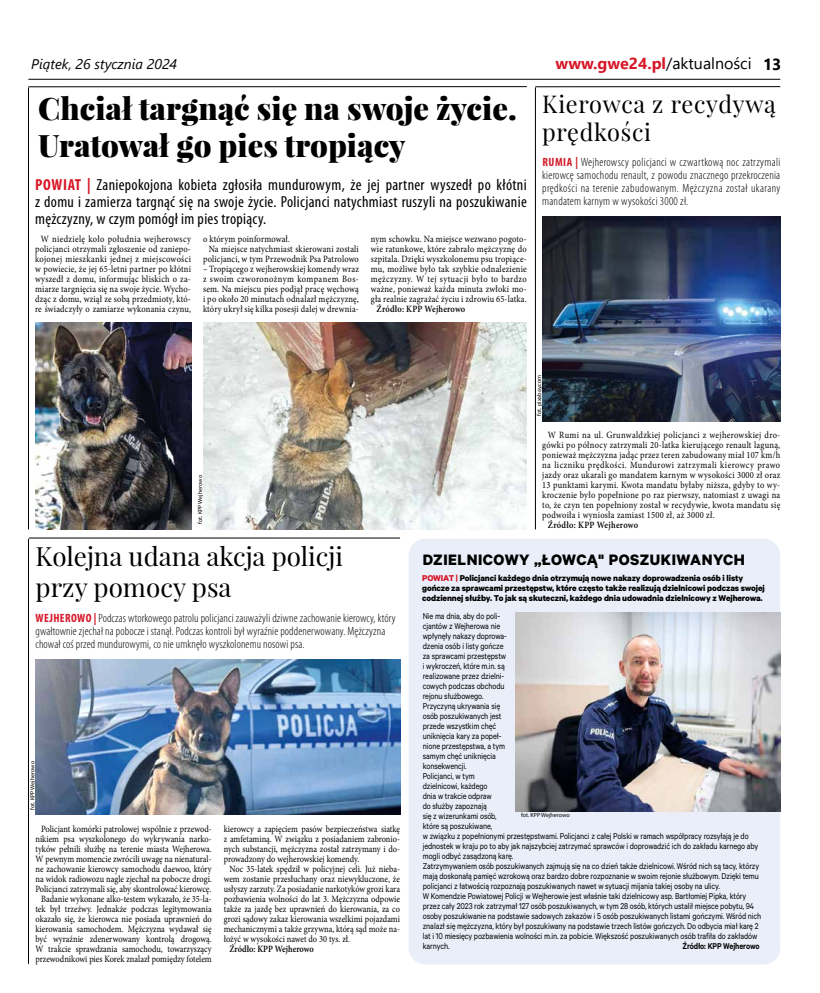
<style>
.page{position:relative;width:820px;height:993px;background:#fff}
.page>*{position:absolute;margin:0;border:0;box-sizing:border-box;transform-origin:0 0}
.t1{font:900 31px/37.2px "Playfair Display";color:#000}
.t2{font:26px/31.2px "Playfair Display";color:#000}
.t3{font:24px/28.8px "Playfair Display";letter-spacing:.03em;color:#000}
.t4{font:700 17px "Calibre";letter-spacing:.03em;color:#000}
.t5{font:condensed 16px/17px "Myriad Pro";letter-spacing:.02em;color:#000;text-align:justify}
.t6{font:700 16px "Segoe UI";color:#d71728}
.t7{font:italic 14px "Segoe UI";color:#000}
.t8{font:300 condensed 12px/13px "Myriad Pro";letter-spacing:.01em;color:#000;text-align:justify}
.t9{font:9.6px/10px "Minion Pro";color:#000;text-align:center;scale:.87 1}
.t10{font:9.6px/10px "Minion Pro";color:#000;text-align:justify;scale:.88 1}
.t11{font:9.6px/10px "Minion Pro";letter-spacing:.025em;color:#000;text-align:center;scale:.88 1}
.t12{font:9.6px "Minion Pro";letter-spacing:.02em;color:#000;scale:.88 1}
.t13{font:600 9.6px "Minion Pro";letter-spacing:.015em;color:#000;scale:.88 1}
.t14{font:600 9.6px "Minion Pro";letter-spacing:.015em;color:#000;scale:.87 1}
.t15{font:9.5px/10px "Calibre";letter-spacing:-.01em;color:#000;scale:.88 1}
.t16{font:700 9.5px/10px "Calibre";letter-spacing:-.01em;color:#000}
.t17{font:600 9.5px "Calibre";letter-spacing:-.01em;color:#000;scale:.88 1}
.t18{font:6px "Myriad Pro";color:#000}
.s1{font-weight:400;color:#000}
.s2{color:#000}
.s3{font-weight:700;color:#d71728}
.s4{font-weight:700;color:#cd1d28}
.s5{color:#d71728}
</style>
<div class="page">
<hr style="left:28px;top:79px;width:752px;height:1px;background:#000">
<hr style="left:28px;top:86px;width:498px;height:1px;background:#000">
<hr style="left:28px;top:87px;width:1px;height:442px;background:#000">
<img style="left:35px;top:322px;width:156px;height:207px">
<img style="left:203px;top:322px;width:323px;height:207px">
<hr style="left:535px;top:86px;width:245px;height:1px;background:#000">
<hr style="left:535px;top:87px;width:1px;height:442px;background:#000">
<img style="left:542px;top:216px;width:238px;height:205px">
<hr style="left:29px;top:537px;width:371px;height:1px;background:#000">
<hr style="left:28px;top:538px;width:1px;height:425px;background:#000">
<img style="left:36px;top:659px;width:364px;height:155px">
<div style="left:408px;top:538px;width:372px;height:426px;background:#e9eef8;border-radius:17px"></div>
<img style="left:515px;top:612px;width:265px;height:199px">
<h3 class="t7" style="left:31px;top:51px;width:147px">Piątek, 26 stycznia 2024</h3>
<h3 class="t6" style="left:555px;top:49px;width:227px">www.gwe24.pl<span class="s1">/aktualności</span> <span class="s2">13</span></h3>
<h1 class="t1" style="left:38px;top:89px;width:480px">Chciał targnąć się na swoje życie.<br>Uratował go pies tropiący</h1>
<h3 class="t5" style="left:35px;top:176px;width:493px"><span class="s3">POWIAT |</span> Zaniepokojona kobieta zgłosiła mundurowym, że jej partner wyszedł po kłótni z domu i zamierza targnąć się na swoje życie. Policjanci natychmiast ruszyli na poszukiwanie mężczyzny, w czym pomógł im pies tropiący.</h3>
<p class="t11" style="left:35px;top:234px;width:178px">W niedzielę koło południa wejherowscy policjanci otrzymali zgłoszenie od zaniepo&shy;kojonej mieszkanki jednej z miejscowości w powiecie, że jej 65-letni partner po kłótni wyszedł z domu, informując bliskich o za&shy;miarze targnięcia się na swoje życie. Wycho&shy;dząc z domu, wziął ze sobą przedmioty, któ&shy;re świadczyły o zamiarze wykonania czynu,</p>
<p class="t12" style="left:203px;top:233px;width:100px">o którym poinformował.</p>
<h3 class="t3" style="left:542px;top:89px;width:235px">Kierowca z recydywą prędkości</h3>
<p class="t8" style="left:542px;top:156px;width:239px"><span class="s4">RUMIA |</span> Wejherowscy policjanci w czwartkową noc zatrzymali kierowcę samochodu renault, z powodu znacznego przekroczenia prędkości na terenie zabudowanym. Mężczyzna został ukarany mandatem karnym w wysokości 3000 zł.</p>
<p class="t10" style="left:371px;top:234px;width:179px">nym schowku. Na miejsce wezwano pogoto&shy;wie ratunkowe, które zabrało mężczyznę do szpitala. Dzięki wyszkolonemu psu tropiące&shy;mu, możliwe było tak szybkie odnalezienie mężczyzny. W tej sytuacji było to bardzo ważne, ponieważ każda minuta zwłoki mo&shy;gła realnie zagrażać życiu i zdrowiu 65-latka.</p>
<p class="t13" style="left:376px;top:302px;width:102px">Źródło: KPP Wejherowo</p>
<p class="t12" style="left:208px;top:243px;width:172px">Na miejsce natychmiast skierowani zostali</p>
<p class="t12" style="left:203px;top:253px;width:178px">policjanci, w tym Przewodnik Psa Patrolowo</p>
<p class="t10" style="left:203px;top:264px;width:178px">– Tropiącego z wejherowskiej komendy wraz z swoim czworonożnym kompanem Bos&shy;sem. Na miejscu pies podjął pracę węchową i po około 20 minutach odnalazł mężczyznę, który ukrył się kilka posesji dalej w drewnia-</p>
<p class="t18" style="left:196px;top:523px;width:50px;rotate:-90deg">fot. KPP Wejherowo</p>
<p class="t18" style="left:535px;top:415px;width:42px;rotate:-90deg">fot. pixabay.com</p>
<p class="t10" style="left:542px;top:430px;width:272px;text-indent:6px">W Rumi na ul. Grunwaldzkiej policjanci z wejherowskiej dro&shy;gówki po północy zatrzymali 20-latka kierującego renault laguną, ponieważ mężczyzna jadąc przez teren zabudowany miał 107 km/h na liczniku prędkości. Mundurowi zatrzymali kierowcy prawo jazdy oraz ukarali go mandatem karnym w wysokości 3000 zł oraz 13 punktami karymi. Kwota mandatu byłaby niższa, gdyby to wy&shy;kroczenie było popełnione po raz pierwszy, natomiast z uwagi na to, że czyn ten popełniony został w recydywie, kwota mandatu się podwoiła i wyniosła zamiast 1500 zł, aż 3000 zł.</p>
<p class="t13" style="left:547px;top:518px;width:104px">Źródło: KPP Wejherowo</p>
<h2 class="t2" style="left:36px;top:540px;width:309px">Kolejna udana akcja policji przy pomocy psa</h2>
<p class="t8" style="left:35px;top:612px;width:361px;text-align:left"><span class="s3">WEJHEROWO |</span> Podczas wtorkowego patrolu policjanci zauważyli dziwne zachowanie kierowcy, który gwałtownie zjechał na pobocze i stanął. Podczas kontroli był wyraźnie poddenerwowany. Mężczyzna chował coś przed mundurowymi, co nie umknęło wyszkolonemu nosowi psa.</p>
<p class="t15" style="left:422px;top:610px;width:386px">Nie ma dnia, aby do poli-<br>cjantów z Wejherowa nie<br>wpłynęły nakazy doprowa-<br>dzenia osób i listy gończe<br>za sprawcami przestępstw<br>i wykroczeń, które m.in. są<br>realizowane przez dzielni-<br>cowych podczas obchodu<br>rejonu służbowego.<br>Przyczyną ukrywania się<br>osób poszukiwanych jest<br>przede wszystkim chęć<br>uniknięcia kary za popeł-<br>nione przestępstwa, a tym<br>samym chęć uniknięcia<br>konsekwencji.<br>Policjanci, w tym<br>dzielnicowi, każdego<br>dnia w trakcie odpraw<br>do służby zapoznają<br>się z wizerunkami osób,<br>które są poszukiwane,<br>w związku z popełnionymi przestępstwami. Policjanci z całej Polski w ramach współpracy rozsyłają je do jednostek w kraju po to aby jak najszybciej zatrzymać sprawców i doprowadzić ich do zakładu karnego aby mogli odbyć zasądzoną karę.<br>Zatrzymywaniem osób poszukiwanych zajmują się na co dzień także dzielnicowi. Wśród nich są tacy, którzy mają doskonałą pamięć wzrokową oraz bardzo dobre rozpoznanie w swoim rejonie służbowym. Dzięki temu policjanci z łatwością rozpoznają poszukiwanych nawet w sytuacji mijania takiej osoby na ulicy.<br>W Komendzie Powiatowej Policji w Wejherowie jest właśnie taki dzielnicowy asp. Bartłomiej Pipka, który przez cały 2023 rok zatrzymał 127 osób poszukiwanych, w tym 28 osób, których ustalił miejsce pobytu, 94 osoby poszukiwanie na podstawie sadowych zakazów i 5 osób poszukiwanych listami gończymi. Wśród nich znalazł się mężczyzna, który był poszukiwany na podstawie trzech listów gończych. Do odbycia miał karę 2 lat i 10 miesięcy pozbawienia wolności m.in. za pobicie. Większość poszukiwanych osób trafiła do zakładów karnych.</p>
<h3 class="t4" style="left:422px;top:549px;width:323px">DZIELNICOWY „ŁOWCĄ" POSZUKIWANYCH</h3>
<p class="t16" style="left:422px;top:572px;width:344px"><span class="s5">POWIAT |</span> Policjanci każdego dnia otrzymują nowe nakazy doprowadzenia osób i listy gończe za sprawcami przestępstw, które często także realizują dzielnicowi podczas swojej codziennej służby. To jak są skuteczni, każdego dnia udowadnia dzielnicowy z Wejherowa.</p>
<p class="t18" style="left:29px;top:809px;width:50px;rotate:-90deg">fot. KPP Wejherowo</p>
<p class="t18" style="left:521px;top:811px;width:50px">fot. KPP Wejherowo</p>
<p class="t9" style="left:35px;top:823px;width:204px">Policjant komórki patrolowej wspólnie z przewod&shy;nikiem psa wyszkolonego do wykrywania narko&shy;tyków pełnili służbę na terenie miasta Wejherowa.<br>W pewnym momencie zwrócili uwagę na nienatural&shy;ne zachowanie kierowcy samochodu daewoo, który na widok radiowozu nagle zjechał na pobocze drogi.<br>Policjanci zatrzymali się, aby skontrolować kierowcę.<br>Badanie wykonane alko-testem wykazało, że 35-la&shy;tek był trzeźwy. Jednakże podczas legitymowania okazało się, że kierowca nie posiada uprawnień do kierowania samochodem. Mężczyzna wydawał się być wyraźnie zdenerwowany kontrolą drogową.<br>W trakcie sprawdzania samochodu, towarzyszący przewodnikowi pies Korek znalazł pomiędzy fotelem</p>
<p class="t9" style="left:224px;top:823px;width:204px">kierowcy a zapięciem pasów bezpieczeństwa siatkę</p>
<p class="t9" style="left:224px;top:833px;width:204px">z amfetaminą. W związku z posiadaniem zabronio-</p>
<p class="t9" style="left:224px;top:843px;width:204px">nych substancji, mężczyzna został zatrzymany i do-</p>
<p class="t9" style="left:224px;top:853px;width:157px">prowadzony do wejherowskiej komendy.</p>
<p class="t9" style="left:229px;top:863px;width:197px">Noc 35-latek spędził w policyjnej celi. Już nieba-</p>
<p class="t9" style="left:224px;top:873px;width:204px">wem zostanie przesłuchany oraz niewykluczone, że</p>
<p class="t9" style="left:224px;top:883px;width:204px">usłyszy zarzuty. Za posiadanie narkotyków grozi kara</p>
<p class="t9" style="left:224px;top:893px;width:204px">pozbawienia wolności do lat 3. Mężczyzna odpowie</p>
<p class="t9" style="left:224px;top:903px;width:204px">także za jazdę bez uprawnień do kierowania, za co</p>
<p class="t9" style="left:224px;top:913px;width:204px">grozi sądowy zakaz kierowania wszelkimi pojazdami</p>
<p class="t9" style="left:224px;top:923px;width:204px">mechanicznymi a także grzywna, którą sąd może na-</p>
<p class="t9" style="left:224px;top:933px;width:147px">łożyć w wysokości nawet do 30 tys. zł.</p>
<p class="t14" style="left:229px;top:942px;width:98px">Źródło: KPP Wejherowo</p>
<p class="t17" style="left:682px;top:940px;width:89px">Źródło: KPP Wejherowo</p>
</div>
